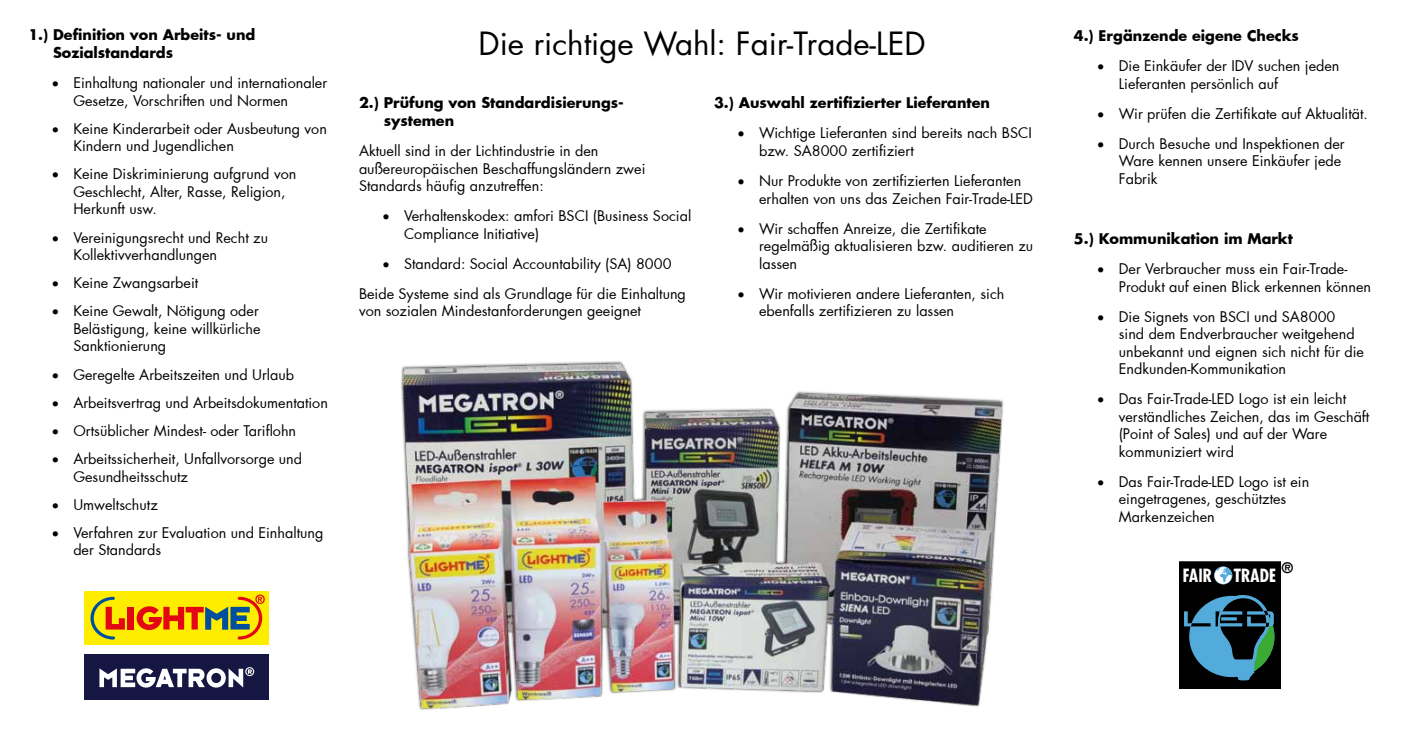
<style>
.page{position:relative;width:1407px;height:745px;background:#fff}
.page>*{position:absolute;margin:0;border:0;box-sizing:border-box;transform-origin:0 0}
.t1{font:31.25px "Futura";color:#000}
.t2{font:700 condensed 17.62px "Futura";color:#fff}
.t3{font:14.38px/17.5px "Futura";color:#000}
.t4{font:700 14.38px/17.5px "Futura";color:#000}
.t5{font:700 14.12px "Futura";color:#000}
</style>
<div class="page">
<img style="left:401px;top:361px;width:603px;height:349px">
<svg style="left:1179px;top:561px;width:101px;height:128px;background:#1c3841"></svg>
<div style="left:84px;top:653px;width:184px;height:46px;background:#161643"></div>
<svg style="left:99px;top:667px;width:155px;height:20px"></svg>
<div style="left:84px;top:590px;width:184px;height:54px;background:#ffed00"></div>
<svg style="left:90px;top:596px;width:35px;height:43px"></svg>
<div style="left:128px;top:606px;width:6px;height:23px;background:#e30613"></div>
<svg style="left:137px;top:594px;width:128px;height:45px"></svg>
<p class="t4" style="left:53px;top:26px;width:204px;text-indent:-25px">1.) Definition von Arbeits- und<br>Sozialstandards</p>
<p class="t3" style="left:73px;top:74px;width:255px;text-indent:-21px">• Einhaltung nationaler und internationaler<br>Gesetze, Vorschriften und Normen</p>
<p class="t3" style="left:73px;top:119px;width:255px;text-indent:-21px">• Keine Kinderarbeit oder Ausbeutung von<br>Kindern und Jugendlichen</p>
<p class="t3" style="left:73px;top:165px;width:224px;text-indent:-21px">• Keine Diskriminierung aufgrund von<br>Geschlecht, Alter, Rasse, Religion,<br>Herkunft usw.</p>
<p class="t3" style="left:73px;top:228px;width:196px;text-indent:-21px">• Vereinigungsrecht und Recht zu<br>Kollektivverhandlungen</p>
<p class="t3" style="left:52px;top:274px;width:148px">• Keine Zwangsarbeit</p>
<p class="t3" style="left:73px;top:302px;width:189px;text-align:justify;text-indent:-21px">• Keine Gewalt, Nötigung oder Belästigung, keine willkürliche Sanktionierung</p>
<p class="t3" style="left:52px;top:365px;width:243px">• Geregelte Arbeitszeiten und Urlaub</p>
<p class="t3" style="left:52px;top:393px;width:277px">• Arbeitsvertrag und Arbeitsdokumentation</p>
<p class="t3" style="left:52px;top:421px;width:246px">• Ortsüblicher Mindest- oder Tariflohn</p>
<p class="t3" style="left:73px;top:449px;width:230px;text-indent:-21px">• Arbeitssicherheit, Unfallvorsorge und<br>Gesundheitsschutz</p>
<p class="t3" style="left:52px;top:495px;width:107px">• Umweltschutz</p>
<p class="t3" style="left:73px;top:523px;width:252px;text-indent:-21px">• Verfahren zur Evaluation und Einhaltung der Standards</p>
<h1 class="t1" style="left:478px;top:22px;width:449px">Die richtige Wahl: Fair-Trade-LED</h1>
<p class="t4" style="left:384px;top:94px;width:242px;text-indent:-25px">2.) Prüfung von Standardisierungs&shy;systemen</p>
<p class="t3" style="left:359px;top:142px;width:288px">Aktuell sind in der Lichtindustrie in den außereuropäischen Beschaffungsländern zwei<br>Standards häufig anzutreffen:</p>
<p class="t3" style="left:404px;top:207px;width:289px;text-indent:-21px">• Verhaltenskodex: amfori BSCI (Business Social<br>Compliance Initiative)</p>
<p class="t3" style="left:359px;top:248px;width:328px;line-height:30px;text-indent:24px">• Standard: Social Accountability (SA) 8000<br>Beide Systeme sind als Grundlage für die Einhaltung</p>
<p class="t3" style="left:359px;top:302px;width:283px">von sozialen Mindestanforderungen geeignet</p>
<p class="t4" style="left:714px;top:94px;width:277px">3.) Auswahl zertifizierter Lieferanten</p>
<p class="t3" style="left:759px;top:124px;width:274px;text-indent:-21px">• Wichtige Lieferanten sind bereits nach BSCI bzw. SA8000 zertifiziert</p>
<p class="t3" style="left:759px;top:172px;width:275px;text-indent:-21px">• Nur Produkte von zertifizierten Lieferanten erhalten von uns das Zeichen Fair-Trade-LED</p>
<p class="t3" style="left:759px;top:219px;width:276px;text-indent:-21px">• Wir schaffen Anreize, die Zertifikate regelmäßig aktualisieren bzw. auditieren zu lassen</p>
<p class="t3" style="left:759px;top:284px;width:247px;text-indent:-21px">• Wir motivieren andere Lieferanten, sich ebenfalls zertifizieren zu lassen</p>
<p class="t4" style="left:1074px;top:27px;width:227px">4.) Ergänzende eigene Checks</p>
<p class="t3" style="left:1119px;top:57px;width:222px;text-indent:-21px">• Die Einkäufer der IDV suchen jeden<br>Lieferanten persönlich auf</p>
<p class="t3" style="left:1097px;top:105px;width:272px">• Wir prüfen die Zertifikate auf Aktualität.</p>
<p class="t3" style="left:1119px;top:135px;width:227px;text-indent:-21px">• Durch Besuche und Inspektionen der<br>Ware kennen unsere Einkäufer jede<br>Fabrik</p>
<p class="t4" style="left:1074px;top:229px;width:221px">5.) Kommunikation im Markt</p>
<p class="t3" style="left:1119px;top:260px;width:254px;text-indent:-21px">• Der Verbraucher muss ein Fair-Trade-<br>Produkt auf einen Blick erkennen können</p>
<p class="t3" style="left:1119px;top:307px;width:247px;text-indent:-21px">• Die Signets von BSCI und SA8000 sind dem Endverbraucher weitgehend unbekannt und eignen sich nicht für die Endkunden-Kommunikation</p>
<p class="t3" style="left:1119px;top:390px;width:252px;text-indent:-21px">• Das Fair-Trade-LED Logo ist ein leicht verständliches Zeichen, das im Geschäft (Point of Sales) und auf der Ware kommuniziert wird</p>
<p class="t3" style="left:1119px;top:472px;width:192px;text-indent:-21px">• Das Fair-Trade-LED Logo ist ein eingetragenes, geschütztes<br>Markenzeichen</p>
<p class="t5" style="left:1281px;top:557px;width:13px">®</p>
<p class="t2" style="left:1183px;top:563px;width:95px">FAIR TRADE</p>
</div>
